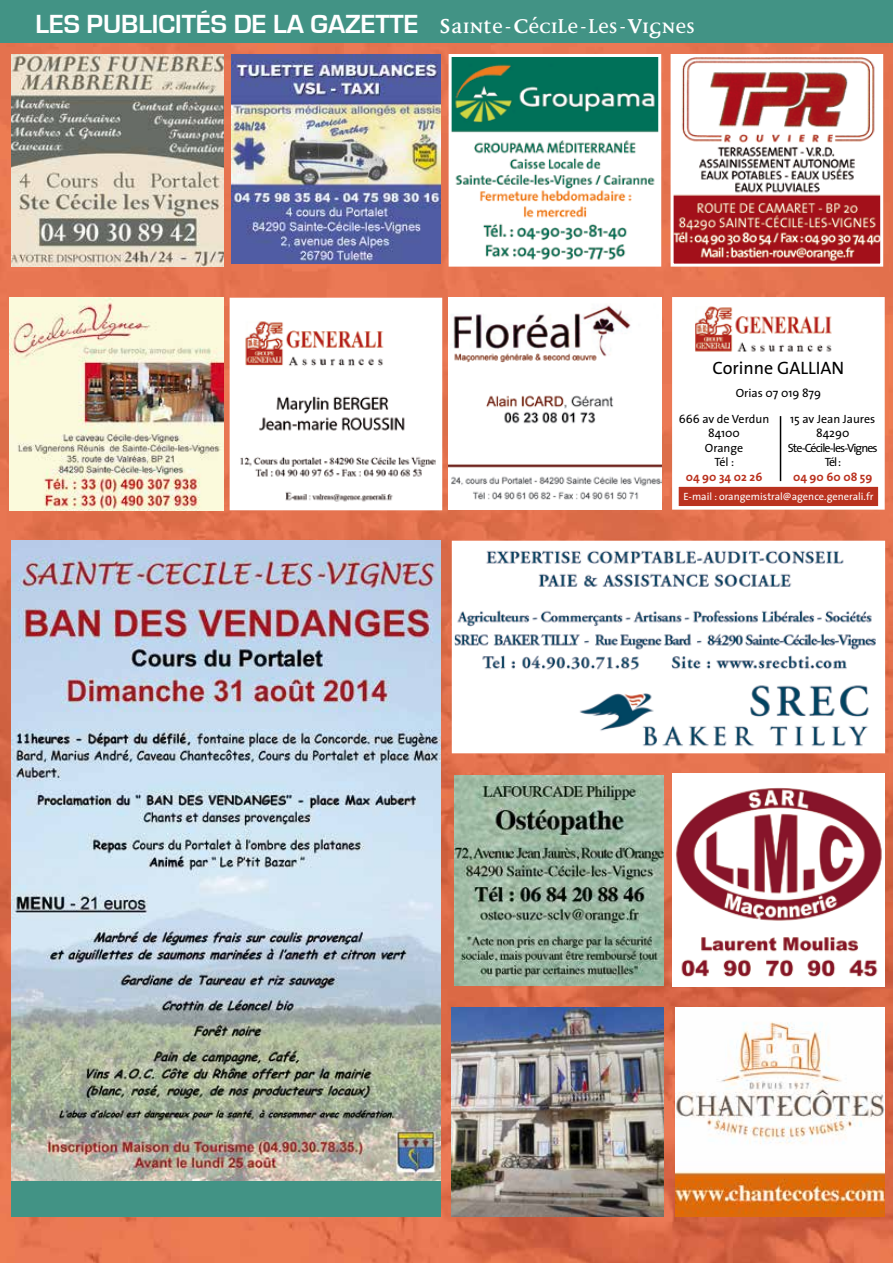
<style>
.page{position:relative;width:893px;height:1263px;background:#fff}
.page>*{position:absolute;margin:0;border:0;box-sizing:border-box;transform-origin:0 0}
.t1{font:700 27px "Disturbance";color:#fff}
.t2{font:700 27px "Eurostile";color:#fff}
.t3{font:18px "The Sans";color:#000}
.t4{font:12px/14.4px "The Sans";letter-spacing:-.075em;color:#000;text-align:center}
.t5{font:12px/14.4px "The Sans";color:#000}
.t6{font:700 12px "The Sans";color:#ba321f}
.t7{font:10.5px "The Sans";color:#fff}
.s1{font-family:"Eurostile"}
.s2{font-size:36px}
</style>
<div class="page">
<img style="left:0;top:43px;width:893px;height:1220px">
<img style="left:672px;top:774px;width:213px;height:212px">
<img style="left:675px;top:1007px;width:210px;height:210px">
<svg style="left:450px;top:539px;width:437px;height:216px"></svg>
<svg style="left:671px;top:296px;width:215px;height:215px"></svg>
<div style="left:678px;top:360px;width:201px;height:46px;background:#fff"></div>
<img style="left:696px;top:308px;width:161px;height:44px">
<div style="left:678px;top:413px;width:201px;height:73px;background:#fff"></div>
<div style="left:678px;top:486px;width:201px;height:21px;background:#ba321f"></div>
<div style="left:677px;top:485px;width:203px;height:22px;border:2px solid #fff"></div>
<hr style="left:780px;top:416px;width:1px;height:65px;background:#000">
<div style="left:0;top:0;width:893px;height:43px;background:#429385"></div>
<img style="left:454px;top:775px;width:210px;height:210px">
<img style="left:449px;top:297px;width:212px;height:213px">
<svg style="left:669px;top:53px;width:216px;height:215px"></svg>
<svg style="left:228px;top:296px;width:216px;height:216px"></svg>
<img style="left:238px;top:392px;width:196px;height:109px">
<div style="left:236px;top:306px;width:165px;height:70px;background:#fff"></div>
<img style="left:245px;top:321px;width:139px;height:45px">
<svg style="left:447px;top:53px;width:216px;height:215px"></svg>
<img style="left:11px;top:54px;width:213px;height:213px">
<img style="left:10px;top:298px;width:214px;height:212px">
<img style="left:231px;top:54px;width:210px;height:210px">
<div style="left:11px;top:1180px;width:430px;height:37px;background:#429385"></div>
<img style="left:11px;top:541px;width:430px;height:639px">
<img style="left:452px;top:1007px;width:212px;height:210px">
<h1 class="t2" style="left:36px;top:9px;width:82px">LES PUBLI</h1>
<h1 class="t1" style="left:159px;top:14px;width:538px"><span class="s1">CITÉS DE LA GAZETTE</span> <span class="s2">S</span>ainte-<span class="s2">C</span>écile-les-<span class="s2">V</span>ignes</h1>
<h2 class="t3" style="left:712px;top:353px;width:133px">Corinne GALLIAN</h2>
<p class="t5" style="left:679px;top:380px;width:144px;line-height:25.7px;text-indent:57px">Orias 07 019 879<br>666 av de Verdun</p>
<p class="t5" style="left:705px;top:426px;width:40px;text-align:center">84100<br>Orange<br>Tél :</p>
<p class="t6" style="left:686px;top:466px;width:78px">04 90 34 02 26</p>
<p class="t4" style="left:788px;top:411px;width:91px">15 av Jean Jaures<br>84290<br>Ste-Cécile-les-Vignes<br>Tél :</p>
<p class="t6" style="left:793px;top:466px;width:81px">04 90 60 08 59</p>
<p class="t7" style="left:683px;top:488px;width:192px">E-mail : orangemistral@agence.generali.fr</p>
</div>
